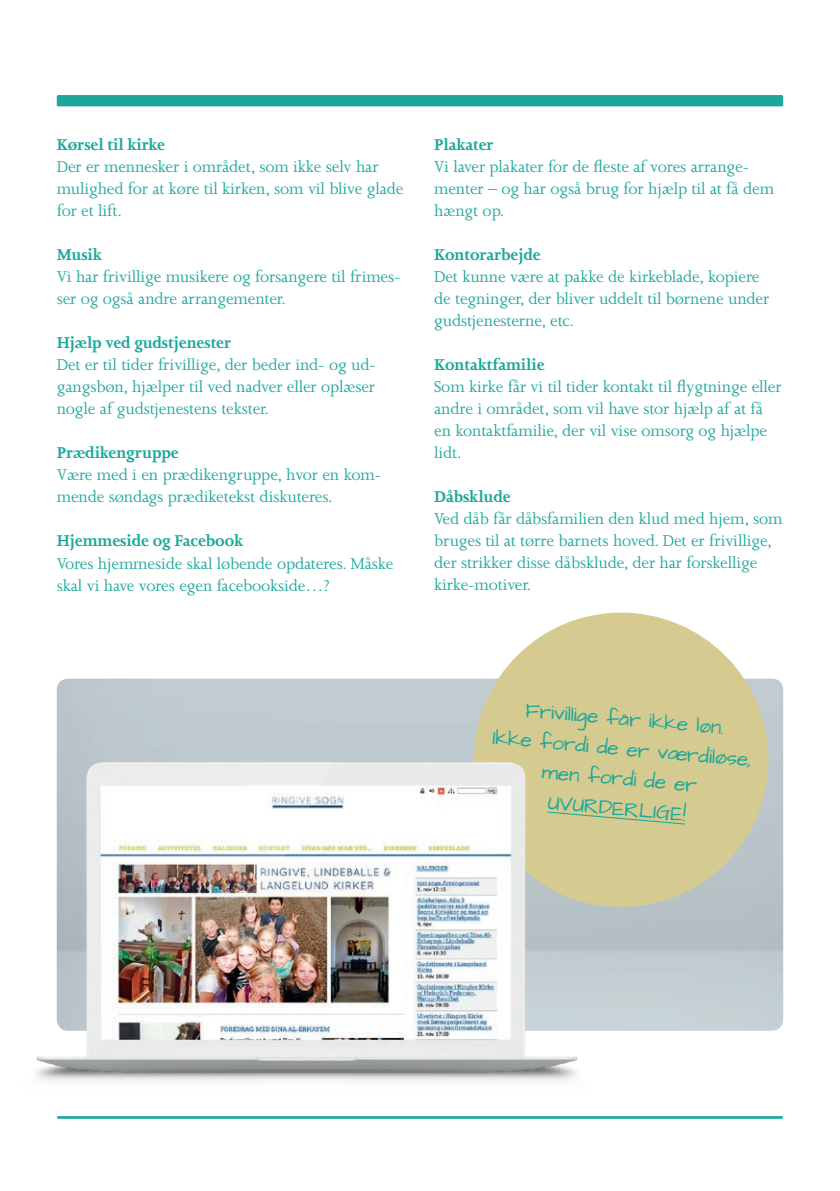
<style>
.page{position:relative;width:840px;height:1191px;background:#fff}
.page>*{position:absolute;margin:0;border:0;box-sizing:border-box;transform-origin:0 0}
.t1{font:21px/30px "Architects Daughter";color:#1da79b;text-align:center}
.t2{font:18px/22px "Joanna";letter-spacing:-.01em;color:#1da79b}
.t3{font:700 18px "Joanna";letter-spacing:-.01em;color:#1da79b}
</style>
<div class="page">
<hr style="left:58px;top:1116px;width:723px;height:2px;background:#1da79b">
<div style="left:57px;top:95px;width:725px;height:11px;background:#1da79b;border:3px solid #1da79b"></div>
<div style="left:473px;top:612px;width:295px;height:295px;background:#d5cb90;border-radius:50%"></div>
<svg style="left:679px;top:823px;width:6px;height:2px"></svg>
<img style="left:36px;top:716px;width:643px;height:403px">
<p class="t3" style="left:57px;top:135px;width:110px">Kørsel til kirke</p>
<p class="t2" style="left:57px;top:156px;width:348px">Der er mennesker i området, som ikke selv har mulighed for at køre til kirken, som vil blive glade for et lift.</p>
<p class="t3" style="left:57px;top:245px;width:47px">Musik</p>
<p class="t2" style="left:57px;top:266px;width:345px">Vi har frivillige musikere og forsangere til frimes&shy;ser og også andre arrangementer.</p>
<p class="t3" style="left:57px;top:333px;width:176px">Hjælp ved gudstjenester</p>
<p class="t2" style="left:57px;top:354px;width:320px;text-align:justify">Det er til tider frivillige, der beder ind- og ud&shy;gangsbøn, hjælper til ved nadver eller oplæser nogle af gudstjenestens tekster.</p>
<p class="t3" style="left:57px;top:443px;width:124px">Prædikengruppe</p>
<p class="t2" style="left:57px;top:464px;width:326px">Være med i en prædikengruppe, hvor en kom&shy;mende søndags prædiketekst diskuteres.</p>
<p class="t3" style="left:57px;top:531px;width:188px">Hjemmeside og Facebook</p>
<p class="t2" style="left:57px;top:552px;width:338px">Vores hjemmeside skal løbende opdateres. Måske skal vi have vores egen facebookside…?</p>
<p class="t3" style="left:434px;top:135px;width:61px">Plakater</p>
<p class="t2" style="left:434px;top:156px;width:341px">Vi laver plakater for de fleste af vores arrange&shy;menter – og har også brug for hjælp til at få dem hængt op.</p>
<p class="t3" style="left:434px;top:245px;width:108px">Kontorarbejde</p>
<p class="t2" style="left:434px;top:266px;width:336px">Det kunne være at pakke de kirkeblade, kopiere de tegninger, der bliver uddelt til børnene under gudstjenesterne, etc.</p>
<p class="t3" style="left:434px;top:355px;width:112px">Kontaktfamilie</p>
<p class="t2" style="left:434px;top:376px;width:349px">Som kirke får vi til tider kontakt til flygtninge eller andre i området, som vil have stor hjælp af at få en kontaktfamilie, der vil vise omsorg og hjælpe lidt.</p>
<p class="t3" style="left:434px;top:487px;width:78px">Dåbsklude</p>
<p class="t2" style="left:434px;top:508px;width:350px">Ved dåb får dåbsfamilien den klud med hjem, som bruges til at tørre barnets hoved. Det er frivillige, der strikker disse dåbsklude, der har forskellige kirke-motiver.</p>
<p class="t1" style="left:496px;top:693px;width:261px;rotate:5deg">Frivillige får ikke løn.<br>Ikke fordi de er værdiløse, men fordi de er<br>UVURDERLIGE!</p>
</div>
